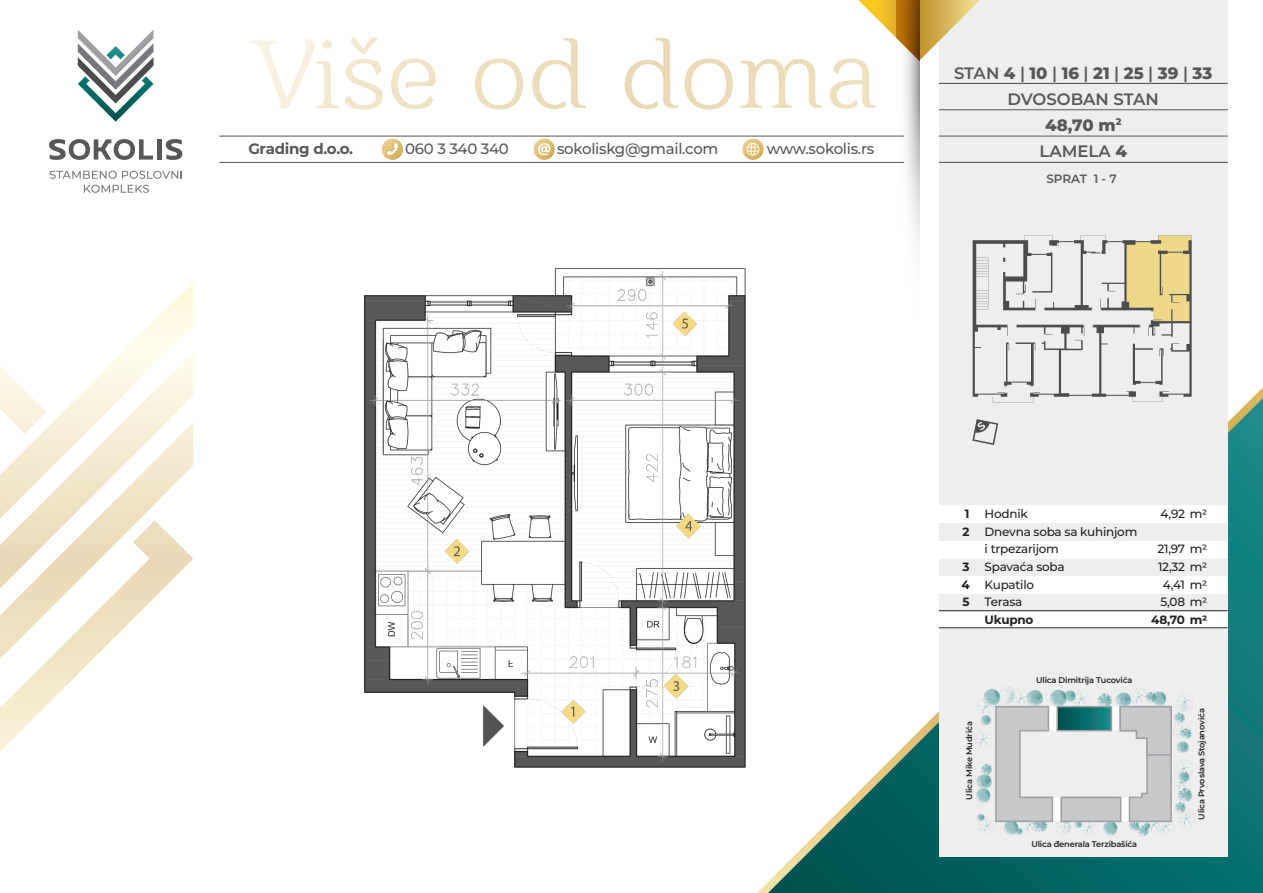
<style>
.page{position:relative;width:1263px;height:893px;background:#fff}
.page>*{position:absolute;margin:0;border:0;box-sizing:border-box;transform-origin:0 0}
.t1{font:600 16.5px/26.1px "Montserrat";color:#57585a;text-align:center}
.t2{font:500 15px "Montserrat";letter-spacing:-.02em;color:#57585a}
.t3{font:700 15px "Montserrat";letter-spacing:-.02em;color:#57585a}
.t4{font:500 12px/17.7px "Montserrat";letter-spacing:-.02em;color:#231f20}
.t5{font:700 12px/17.7px "Montserrat";letter-spacing:-.02em;color:#231f20}
.t6{font:600 12px "Montserrat";letter-spacing:-.005em;color:#57585a}
.t7{font:600 8.25px "Montserrat";letter-spacing:-.02em;color:#231f20}
.s1{font-weight:800}
</style>
<div class="page">
<svg style="left:1084px;top:398px;width:179px;height:495px;background:#177c79"></svg>
<div style="left:939px;top:0;width:288px;height:857px;background:#eeeeef"></div>
<svg style="left:78px;top:30px;width:75px;height:90px"></svg>
<svg style="left:251px;top:39px;width:87px;height:70px"></svg>
<svg style="left:345px;top:37px;width:38px;height:73px"></svg>
<svg style="left:391px;top:58px;width:45px;height:51px"></svg>
<svg style="left:475px;top:59px;width:48px;height:51px"></svg>
<svg style="left:532px;top:38px;width:54px;height:71px"></svg>
<svg style="left:625px;top:38px;width:53px;height:71px"></svg>
<svg style="left:684px;top:59px;width:49px;height:51px"></svg>
<svg style="left:741px;top:59px;width:81px;height:49px"></svg>
<img style="left:1084px;top:688px;width:111px;height:149px">
<svg style="left:1084px;top:705px;width:88px;height:118px"></svg>
<hr style="left:939px;top:83px;width:288px;height:1px;background:#57585a">
<hr style="left:939px;top:162px;width:288px;height:1px;background:#57585a">
<hr style="left:939px;top:110px;width:288px;height:1px;background:#57585a">
<hr style="left:939px;top:136px;width:288px;height:1px;background:#57585a">
<div style="left:939px;top:506px;width:288px;height:17px;background:#fff"></div>
<div style="left:939px;top:576px;width:288px;height:17px;background:#fff"></div>
<div style="left:939px;top:541px;width:288px;height:17px;background:#fff"></div>
<div style="left:939px;top:611px;width:288px;height:17px;background:#fff"></div>
<hr style="left:939px;top:610px;width:288px;height:1px;background:#231f20">
<hr style="left:939px;top:627px;width:288px;height:1px;background:#231f20">
<svg style="left:830px;top:0;width:362px;height:402px"></svg>
<img style="left:0;top:120px;width:1084px;height:773px">
<p class="t3" style="left:248px;top:137px;width:106px">Grading d.o.o.</p>
<p class="t2" style="left:405px;top:138px;width:105px">060 3 340 340</p>
<p class="t2" style="left:557px;top:138px;width:163px">sokoliskg@gmail.com</p>
<p class="t2" style="left:767px;top:138px;width:109px">www.sokolis.rs</p>
<h1 class="t1" style="left:954px;top:59px;width:260px">STAN <span class="s1">4</span> | <span class="s1">10</span> | <span class="s1">16</span> | <span class="s1">21</span> | <span class="s1">25</span> | <span class="s1">39</span> | <span class="s1">33<br></span>DVOSOBAN STAN<br><span class="s1">48,70 m</span><sup>2<br></sup>LAMELA <span class="s1">4</span></h1>
<p class="t6" style="left:1046px;top:170px;width:72px">SPRAT 1 - 7</p>
<p class="t5" style="left:962px;top:504px;width:9px">1<br>2</p>
<p class="t5" style="left:961px;top:557px;width:10px;text-align:justify">3<br>4<br>5</p>
<p class="t4" style="left:985px;top:504px;width:154px">Hodnik<br>Dnevna soba sa kuhinjom i trpezarijom<br>Spavaća soba<br>Kupatilo<br>Terasa</p>
<p class="t5" style="left:985px;top:610px;width:50px">Ukupnо</p>
<p class="t4" style="left:1160px;top:504px;width:48px">4,92 m2</p>
<p class="t4" style="left:1157px;top:540px;width:51px;text-align:center">21,97 m2<br>12,32 m2<br>4,41 m2<br>5,08 m2</p>
<p class="t5" style="left:1151px;top:610px;width:57px">48,70 m2</p>
<p class="t7" style="left:963px;top:799px;width:80px;rotate:-90deg">Ulica Mike Mudrića</p>
<p class="t7" style="left:1036px;top:674px;width:98px">Ulica Dimitrija Tucovića</p>
<p class="t7" style="left:1031px;top:838px;width:107px">Ulica đenerala Terzibašića</p>
<p class="t7" style="left:1196px;top:820px;width:113px;rotate:-90deg">Ulica Prvoslava Stojanovića</p>
</div>
